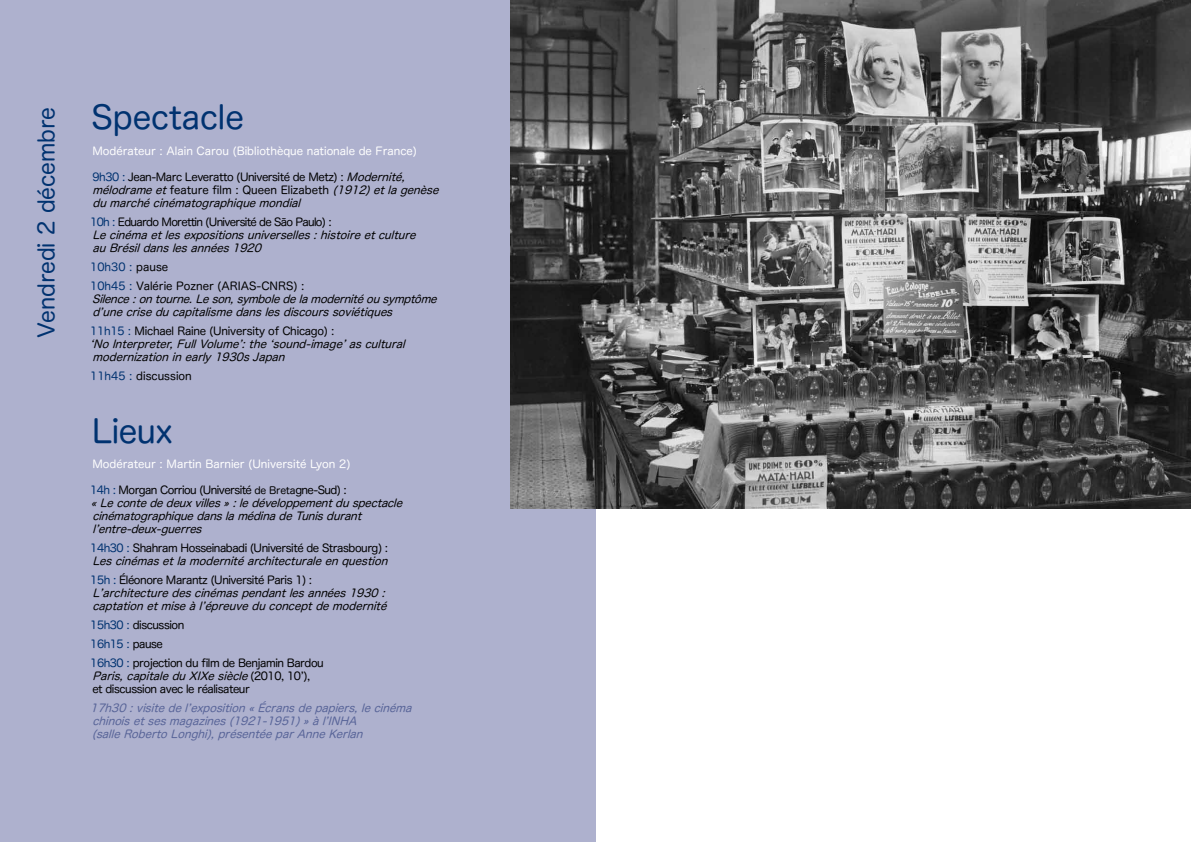
<style>
.page{position:relative;width:1191px;height:842px;background:#fff}
.page>*{position:absolute;margin:0;border:0;box-sizing:border-box;transform-origin:0 0}
.t1{font:32px "Hira Maru Pro N W4";color:#003270}
.t2{font:22px "Hira Maru Pro N W4";color:#003270}
.t3{font:italic 11px/13px "Hira Maru Pro W4";color:#000}
.t4{font:11px/19px "Hira Maru Pro N W4";letter-spacing:-.04em;color:#000}
.t5{font:italic 11px/13px "Hira Maru Pro W4";color:#586498}
.t6{font:11px "Hira Maru Pro N W4";color:#fff}
.t7{font:11px/19px "Hira Maru Pro N W4";color:#000}
.t8{font:11px "Hira Maru Pro N W4";letter-spacing:-.06em;color:#000}
.t9{font:11px "Hira Maru Pro N W4";letter-spacing:-.02em;color:#000}
.s1{color:#003270}
.s2{font-family:"Hira Maru Pro W4";font-style:italic}
.s3{font-style:normal}
.s4{font-size:10px}
.s5{font-family:"Hira Maru Pro N W4";font-style:normal}
</style>
<div class="page">
<div style="left:0;top:0;width:595px;height:842px;background:#aeb1ce"></div>
<img style="left:510px;top:0;width:681px;height:509px">
<h2 class="t2" style="left:27px;top:338px;width:232px;rotate:-90deg">Vendredi 2 décembre</h2>
<h1 class="t1" style="left:91px;top:89px;width:154px">Spectacle</h1>
<p class="t6" style="left:92px;top:142px;width:326px">Modérateur : Alain Carou (Bibliothèque nationale de France)</p>
<p class="t4" style="left:92px;top:167px;width:319px"><span class="s1">9h30 :</span> Jean-Marc Leveratto (Université de Metz) : <span class="s2">Modernité,</span></p>
<p class="t3" style="left:92px;top:183px;width:352px">mélodrameet<span class="s3">featu re fi l m : Q u ee n E l iza b eth</span> (1912)etlagenèse dumarchécinématographiquemondial</p>
<p class="t8" style="left:90px;top:213px;width:243px"><span class="s1">10h :</span> Eduardo Morettin (Université de São Paulo) :</p>
<p class="t3" style="left:92px;top:228px;width:329px">Lecinémaetlesexpositionsuniverselles:histoireetculture auBrésildanslesannées1920</p>
<p class="t7" style="left:90px;top:257px;width:216px"><span class="s1">10h30 :</span> pause<br><span class="s1">10h45 :</span> Valérie Pozner (ARIAS-CNRS) :</p>
<p class="t3" style="left:92px;top:292px;width:350px">Silence:ontourne.Leson,symboledelamodernitéousymptôme d’unecriseducapitalismedanslesdiscourssoviétiques</p>
<p class="t9" style="left:90px;top:322px;width:246px"><span class="s1">11h15 :</span> Michael Raine (University of Chicago) :</p>
<p class="t3" style="left:90px;top:337px;width:321px">‘NoInterpreter,FullVolume’:the‘sound-image’ascultural modernizationinearly1930sJapan</p>
<p class="t7" style="left:90px;top:366px;width:103px"><span class="s1">11h45 :</span> discussion</p>
<h1 class="t1" style="left:92px;top:403px;width:82px">Lieux</h1>
<p class="t6" style="left:92px;top:454px;width:259px">Modérateur : Martin Barnier (Université Lyon 2)</p>
<p class="t4" style="left:90px;top:479px;width:258px"><span class="s1">14h :</span> Morgan Corriou (Université <span class="s4">de Breta</span>gne-Sud) :</p>
<p class="t3" style="left:91px;top:495px;width:317px">«Lecontededeuxvilles»:ledéveloppementduspectacle cinématographiquedanslamédinadeTunisdurant l’entre-deux-guerres</p>
<p class="t4" style="left:90px;top:537px;width:299px"><span class="s1">14h30 :</span> Shahram Hosseinabadi (Université de Strasbourg) :</p>
<p class="t3" style="left:92px;top:553px;width:301px">Lescinémasetlamodernitéarchitecturaleenquestion</p>
<p class="t4" style="left:90px;top:569px;width:223px"><span class="s1">15h :</span> Éléonore Marantz (Université Paris 1) :</p>
<p class="t3" style="left:92px;top:585px;width:300px">L’architecturedescinémaspendantlesannées1930: captationetmiseàl’épreuveduconceptdemodernité</p>
<p class="t4" style="left:90px;top:614px;width:235px"><span class="s1">15h30 :</span> discussion<br><span class="s1">16h15 :</span> pause<br><span class="s1">16h30 :</span> projection du film de Benjamin Bardou</p>
<p class="t3" style="left:92px;top:668px;width:219px">Paris,capitaleduXIXesiècle<span class="s5">( 2 0 1 0 , 1 0 ’ ) ,</span></p>
<p class="t4" style="left:92px;top:678px;width:159px">et discussion avec le réalisateur</p>
<p class="t5" style="left:90px;top:700px;width:327px">17h30:visitedel’exposition«Écransdepapiers,lecinéma chinoisetsesmagazines(1921-1951)»àl’INHA (salleRobertoLonghi),présentéeparAnneKerlan</p>
</div>
